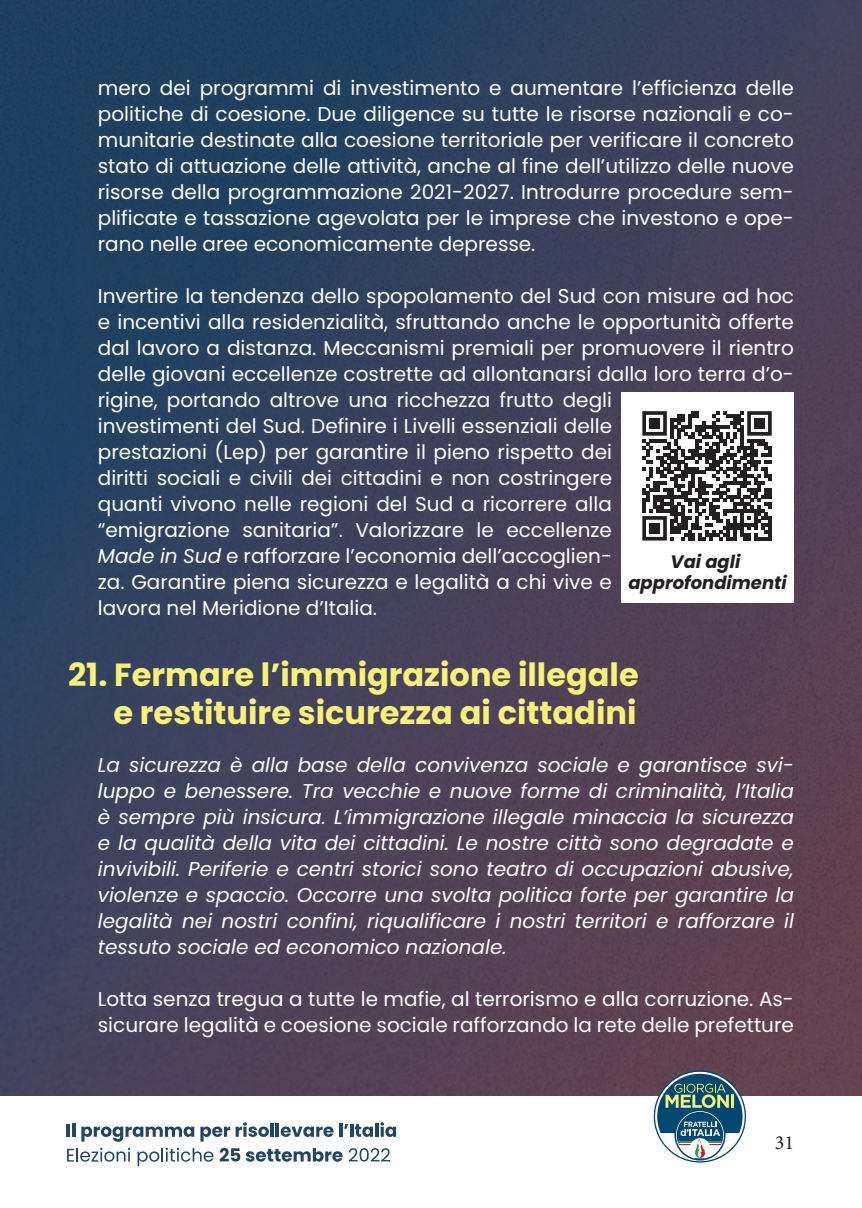
<style>
.page{position:relative;width:862px;height:1208px;background:#fff}
.page>*{position:absolute;margin:0;border:0;box-sizing:border-box;transform-origin:0 0}
.t1{font:700 32px/38px "Poppins";color:#f6f178;text-align:right}
.t2{font:20px/26px "Poppins";color:#fff}
.t3{font:italic 20px/26px "Poppins";color:#fff;text-align:justify}
.t4{font:20px "Minion Pro";color:#231f20}
.t5{font:italic 700 18px/21.6px "Poppins";color:#231f20;text-align:center}
.s1{font-style:italic}
</style>
<div class="page">
<img style="left:0;top:0;width:862px;height:1096px">
<svg style="left:67px;top:1123px;width:8px;height:13px"></svg>
<svg style="left:81px;top:1126px;width:113px;height:15px"></svg>
<svg style="left:200px;top:1126px;width:30px;height:15px"></svg>
<svg style="left:236px;top:1122px;width:33px;height:15px"></svg>
<hr style="left:270px;top:1123px;width:4px;height:13px;background:#224567">
<svg style="left:276px;top:1122px;width:120px;height:15px"></svg>
<svg style="left:67px;top:1147px;width:63px;height:14px"></svg>
<svg style="left:138px;top:1147px;width:75px;height:19px"></svg>
<svg style="left:220px;top:1148px;width:20px;height:13px"></svg>
<svg style="left:246px;top:1148px;width:96px;height:13px"></svg>
<svg style="left:349px;top:1148px;width:41px;height:13px"></svg>
<svg style="left:654px;top:1070px;width:92px;height:92px"></svg>
<div style="left:622px;top:393px;width:172px;height:210px;background:#fff"></div>
<svg style="left:642px;top:411px;width:129px;height:129px"></svg>
<div style="left:649px;top:418px;width:11px;height:11px;background:#231f20"></div>
<div style="left:754px;top:418px;width:10px;height:11px;background:#231f20"></div>
<div style="left:649px;top:523px;width:11px;height:10px;background:#231f20"></div>
<p class="t2" style="left:98px;top:75px;width:697px;text-align:justify">mero dei programmi di investimento e aumentare l’efficienza delle politiche di coesione. Due diligence su tutte le risorse nazionali e co&shy;munitarie destinate alla coesione territoriale per verificare il concreto stato di attuazione delle attività, anche al fine dell’utilizzo delle nuove risorse della programmazione 2021-2027. Introdurre procedure sem&shy;plificate e tassazione agevolata per le imprese che investono e ope&shy;rano nelle aree economicamente depresse.</p>
<p class="t2" style="left:98px;top:283px;width:697px">Invertire la tendenza dello spopolamento del Sud con misure ad hoc e incentivi alla residenzialità, sfruttando anche le opportunità offerte dal lavoro a distanza. Meccanismi premiali per promuovere il rientro delle giovani eccellenze costrette ad allontanarsi dalla loro terra d’o&shy;rigine, portando altrove una ricchezza frutto degli<br>investimenti del Sud. Definire i Livelli essenziali delle<br>prestazioni (Lep) per garantire il pieno rispetto dei<br>diritti sociali e civili dei cittadini e non costringere<br>quanti vivono nelle regioni del Sud a ricorrere alla<br>“emigrazione sanitaria”. Valorizzare le eccellenze<br><span class="s1">Made in Sud</span> e rafforzare l’economia dell’accoglien-<br>za. Garantire piena sicurezza e legalità a chi vive e<br>lavora nel Meridione d’Italia.</p>
<p class="t5" style="left:628px;top:551px;width:160px">Vai agli approfondimenti</p>
<h1 class="t1" style="left:68px;top:655px;width:572px">21. Fermare l’immigrazione illegale e restituire sicurezza ai cittadini</h1>
<p class="t3" style="left:98px;top:752px;width:697px">La sicurezza è alla base della convivenza sociale e garantisce svi&shy;luppo e benessere. Tra vecchie e nuove forme di criminalità, l’Italia è sempre più insicura. L’immigrazione illegale minaccia la sicurezza e la qualità della vita dei cittadini. Le nostre città sono degradate e invivibili. Periferie e centri storici sono teatro di occupazioni abusive, violenze e spaccio. Occorre una svolta politica forte per garantire la legalità nei nostri confini, riqualificare i nostri territori e rafforzare il tessuto sociale ed economico nazionale.</p>
<p class="t2" style="left:98px;top:986px;width:697px">Lotta senza tregua a tutte le mafie, al terrorismo e alla corruzione. As&shy;sicurare legalità e coesione sociale rafforzando la rete delle prefetture</p>
<p class="t4" style="left:775px;top:1130px;width:21px">31</p>
</div>
